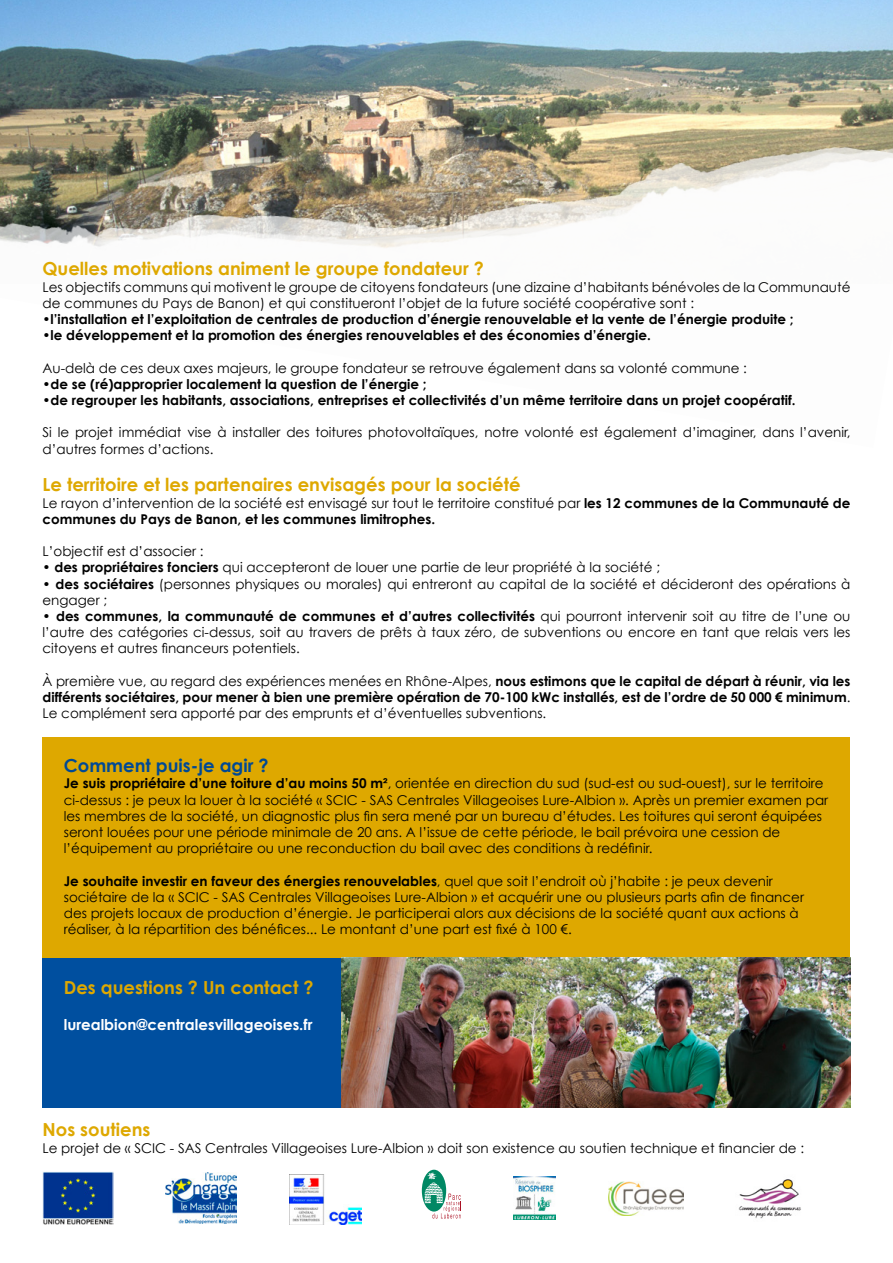
<style>
.page{position:relative;width:893px;height:1263px;background:#fff}
.page>*{position:absolute;margin:0;border:0;box-sizing:border-box;transform-origin:0 0}
.t1{font:700 18px "Century Gothic";color:#dea800}
.t2{font:700 18px "Century Gothic";color:#004994}
.t3{font:700 15px "Century Gothic";color:#fff}
.t4{font:13.5px/16.2px "Century Gothic";color:#000}
.t5{font:700 13.5px/16.2px "Century Gothic";color:#000}
.s1{font-weight:400}
.s2{font-weight:700}
</style>
<div class="page">
<div style="left:43px;top:737px;width:807px;height:221px;background:#dea800"></div>
<div style="left:43px;top:958px;width:299px;height:150px;background:#004f9f"></div>
<img style="left:0;top:0;width:893px;height:248px">
<img style="left:342px;top:958px;width:508px;height:150px">
<img style="left:43px;top:1171px;width:70px;height:54px">
<img style="left:166px;top:1173px;width:71px;height:50px">
<svg style="left:422px;top:1170px;width:24px;height:41px"></svg>
<svg style="left:425px;top:1173px;width:36px;height:45px"></svg>
<img style="left:289px;top:1174px;width:73px;height:51px">
<img style="left:513px;top:1177px;width:43px;height:42px">
<img style="left:608px;top:1181px;width:75px;height:34px">
<img style="left:738px;top:1179px;width:63px;height:40px">
<h1 class="t1" style="left:43px;top:257px;width:443px">Quelles motivations animent le groupe fondateur ?</h1>
<p class="t4" style="left:43px;top:278px;width:809px">Les objectifs communs qui motivent le groupe de citoyens fondateurs (une dizaine d’habitants bénévoles de la Communauté de communes du Pays de Banon) et qui constitueront l’objet de la future société coopérative sont :</p>
<p class="t5" style="left:43px;top:311px;width:753px">•l’installation et l’exploitation de centrales de production d’énergie renouvelable et la vente de l’énergie produite ;</p>
<p class="t5" style="left:43px;top:327px;width:610px">•le développement et la promotion des énergies renouvelables et des économies d’énergie.</p>
<p class="t4" style="left:43px;top:359px;width:706px">Au-delà de ces deux axes majeurs, le groupe fondateur se retrouve également dans sa volonté commune :</p>
<p class="t5" style="left:43px;top:375px;width:386px">•de se (ré)approprier localement la question de l’énergie ;</p>
<p class="t5" style="left:43px;top:392px;width:755px">•de regrouper les habitants, associations, entreprises et collectivités d’un même territoire dans un projet coopératif.</p>
<p class="t4" style="left:43px;top:424px;width:809px">Si le projet immédiat vise à installer des toitures photovoltaïques, notre volonté est également d’imaginer, dans l’avenir, d’autres formes d’actions.</p>
<h1 class="t1" style="left:43px;top:473px;width:480px">Le territoire et les partenaires envisagés pour la société</h1>
<p class="t5" style="left:43px;top:494px;width:809px"><span class="s1">Le rayon d’intervention de la société est envisagé sur tout le territoire constitué par</span> les 12 communes de la Communauté de communes du Pays de Banon, et les communes limitrophes.</p>
<p class="t4" style="left:43px;top:543px;width:163px">L’objectif est d’associer :</p>
<p class="t4" style="left:43px;top:559px;width:619px">• <span class="s2">des propriétaires fonciers</span> qui accepteront de louer une partie de leur propriété à la société ;</p>
<p class="t4" style="left:43px;top:575px;width:809px">• <span class="s2">des sociétaires</span> (personnes physiques ou morales) qui entreront au capital de la société et décideront des opérations à engager ;</p>
<p class="t4" style="left:43px;top:608px;width:809px;text-align:justify">• <span class="s2">des communes, la communauté de communes et d’autres collectivités</span> qui pourront intervenir soit au titre de l’une ou l’autre des catégories ci-dessus, soit au travers de prêts à taux zéro, de subventions ou encore en tant que relais vers les citoyens et autres financeurs potentiels.</p>
<p class="t5" style="left:43px;top:672px;width:809px;text-align:justify"><span class="s1">À première vue, au regard des expériences menées en Rhône-Alpes,</span> nous estimons que le capital de départ à réunir, via les différents sociétaires, pour mener à bien une première opération de 70-100 kWc installés, est de l’ordre de 50 000 € minimum<span class="s1">.<br>Le complément sera apporté par des emprunts et d’éventuelles subventions.</span></p>
<h1 class="t2" style="left:64px;top:754px;width:206px">Comment puis-je agir ?</h1>
<p class="t4" style="left:64px;top:775px;width:766px"><span class="s2">Je suis propriétaire d’une toiture d’au moins 50 m²</span>, orientée en direction du sud (sud-est ou sud-ouest), sur le territoire ci-dessus : je peux la louer à la société « SCIC - SAS Centrales Villageoises Lure-Albion ». Après un premier examen par les membres de la société, un diagnostic plus fin sera mené par un bureau d’études. Les toitures qui seront équipées seront louées pour une période minimale de 20 ans. A l’issue de cette période, le bail prévoira une cession de l’équipement au propriétaire ou une reconduction du bail avec des conditions à redéfinir.</p>
<p class="t4" style="left:64px;top:872px;width:742px"><span class="s2">Je souhaite investir en faveur des énergies renouvelables</span>, quel que soit l’endroit où j’habite : je peux devenir sociétaire de la « SCIC - SAS Centrales Villageoises Lure-Albion » et acquérir une ou plusieurs parts afin de financer des projets locaux de production d’énergie. Je participerai alors aux décisions de la société quant aux actions à réaliser, à la répartition des bénéfices... Le montant d’une part est fixé à 100 €.</p>
<h1 class="t1" style="left:64px;top:976px;width:251px">Des questions ? Un contact ?</h1>
<p class="t3" style="left:64px;top:1015px;width:250px">lurealbion@centralesvillageoises.fr</p>
<h1 class="t1" style="left:43px;top:1118px;width:109px">Nos soutiens</h1>
<p class="t4" style="left:43px;top:1139px;width:763px">Le projet de « SCIC - SAS Centrales Villageoises Lure-Albion » doit son existence au soutien technique et financier de :</p>
</div>
